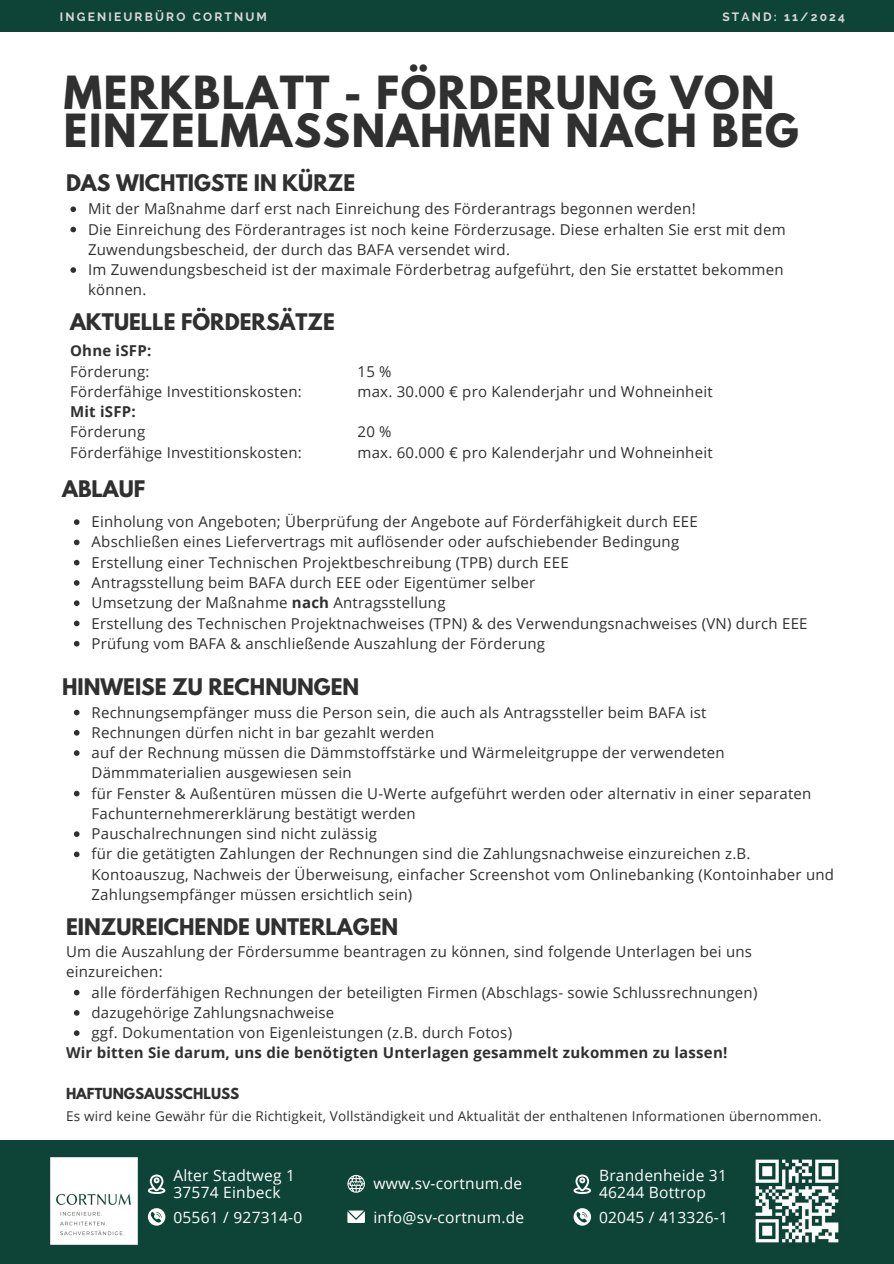
<style>
.page{position:relative;width:894px;height:1264px;background:#fff}
.page>*{position:absolute;margin:0;border:0;box-sizing:border-box;transform-origin:0 0}
.t1{font:700 40.5px/38.2px "League Spartan";letter-spacing:.04em;color:#303030}
.t2{font:700 20.25px "League Spartan";color:#303030}
.t3{font:15.6px/16.8px "Open Sans";letter-spacing:.015em;color:#fff}
.t4{font:15px/20.2px "Open Sans";letter-spacing:.015em;color:#303030}
.t5{font:700 15px "Open Sans";letter-spacing:.015em;color:#303030}
.t6{font:13.5px "Open Sans";letter-spacing:.015em;color:#303030}
.t7{font:700 13.5px "League Spartan";color:#303030}
.t8{font:700 12px "Raleway";letter-spacing:.18em;color:#d9d9d9}
.s1{font-weight:700}
</style>
<div class="page">
<div style="left:0;top:1140px;width:893px;height:123px;background:#0e4437"></div>
<div style="left:0;top:0;width:893px;height:32px;background:#0e4437"></div>
<svg style="left:70px;top:206px;width:6px;height:6px"></svg>
<svg style="left:70px;top:227px;width:6px;height:5px"></svg>
<svg style="left:70px;top:267px;width:6px;height:6px"></svg>
<svg style="left:74px;top:709px;width:5px;height:6px"></svg>
<svg style="left:74px;top:730px;width:5px;height:5px"></svg>
<svg style="left:74px;top:750px;width:5px;height:6px"></svg>
<svg style="left:74px;top:790px;width:5px;height:6px"></svg>
<svg style="left:74px;top:831px;width:5px;height:6px"></svg>
<svg style="left:74px;top:851px;width:5px;height:6px"></svg>
<svg style="left:74px;top:989px;width:5px;height:6px"></svg>
<svg style="left:74px;top:1010px;width:5px;height:5px"></svg>
<svg style="left:74px;top:1030px;width:5px;height:5px"></svg>
<svg style="left:74px;top:519px;width:5px;height:6px"></svg>
<svg style="left:74px;top:539px;width:5px;height:6px"></svg>
<svg style="left:74px;top:560px;width:5px;height:5px"></svg>
<svg style="left:74px;top:580px;width:5px;height:5px"></svg>
<svg style="left:74px;top:600px;width:5px;height:6px"></svg>
<svg style="left:74px;top:620px;width:5px;height:6px"></svg>
<svg style="left:74px;top:641px;width:5px;height:5px"></svg>
<img style="left:51px;top:1157px;width:86px;height:87px">
<img style="left:755px;top:1159px;width:84px;height:84px">
<svg style="left:148px;top:1208px;width:17px;height:17px"></svg>
<svg style="left:347px;top:1210px;width:18px;height:12px"></svg>
<svg style="left:148px;top:1174px;width:17px;height:19px"></svg>
<svg style="left:347px;top:1174px;width:18px;height:18px"></svg>
<svg style="left:573px;top:1174px;width:18px;height:19px"></svg>
<svg style="left:573px;top:1208px;width:18px;height:17px"></svg>
<p class="t8" style="left:60px;top:10px;width:208px">INGENIEURBÜRO CORTNUM</p>
<p class="t8" style="left:722px;top:10px;width:124px">STAND: 11/2024</p>
<h1 class="t1" style="left:64px;top:78px;width:736px">MERKBLATT - FÖRDERUNG VON<br>EINZELMASSNAHMEN NACH BEG</h1>
<p class="t2" style="left:66px;top:173px;width:290px">DAS WICHTIGSTE IN KÜRZE</p>
<p class="t4" style="left:88px;top:198px;width:609px">Mit der Maßnahme darf erst nach Einreichung des Förderantrags begonnen werden!</p>
<p class="t4" style="left:88px;top:219px;width:698px">Die Einreichung des Förderantrages ist noch keine Förderzusage. Diese erhalten Sie erst mit dem<br>Zuwendungsbescheid, der durch das BAFA versendet wird.</p>
<p class="t4" style="left:88px;top:259px;width:696px">Im Zuwendungsbescheid ist der maximale Förderbetrag aufgeführt, den Sie erstattet bekommen können.</p>
<p class="t2" style="left:70px;top:312px;width:266px">AKTUELLE FÖRDERSÄTZE</p>
<p class="t5" style="left:70px;top:340px;width:83px">Ohne iSFP:</p>
<p class="t4" style="left:70px;top:361px;width:81px">Förderung:</p>
<p class="t4" style="left:70px;top:381px;width:233px">Förderfähige Investitionskosten:</p>
<p class="t5" style="left:70px;top:401px;width:67px">Mit iSFP:</p>
<h2 class="t4" style="left:70px;top:421px;width:77px">Förderung</h2>
<p class="t4" style="left:70px;top:442px;width:233px">Förderfähige Investitionskosten:</p>
<p class="t2" style="left:62px;top:478px;width:85px">ABLAUF</p>
<h2 class="t4" style="left:357px;top:361px;width:36px">15 %</h2>
<p class="t4" style="left:357px;top:381px;width:356px">max. 30.000 € pro Kalenderjahr und Wohneinheit</p>
<h2 class="t4" style="left:357px;top:421px;width:36px">20 %</h2>
<p class="t4" style="left:357px;top:442px;width:356px">max. 60.000 € pro Kalenderjahr und Wohneinheit</p>
<p class="t4" style="left:91px;top:511px;width:607px">Einholung von Angeboten; Überprüfung der Angebote auf Förderfähigkeit durch EEE</p>
<p class="t4" style="left:91px;top:531px;width:589px">Abschließen eines Liefervertrags mit auflösender oder aufschiebender Bedingung</p>
<p class="t4" style="left:91px;top:552px;width:478px">Erstellung einer Technischen Projektbeschreibung (TPB) durch EEE</p>
<p class="t4" style="left:91px;top:572px;width:445px">Antragsstellung beim BAFA durch EEE oder Eigentümer selber</p>
<p class="t4" style="left:91px;top:592px;width:355px">Umsetzung der Maßnahme <span class="s1">nach</span> Antragsstellung</p>
<p class="t4" style="left:91px;top:612px;width:717px">Erstellung des Technischen Projektnachweises (TPN) &amp; des Verwendungsnachweises (VN) durch EEE</p>
<p class="t4" style="left:91px;top:633px;width:455px">Prüfung vom BAFA &amp; anschließende Auszahlung der Förderung</p>
<p class="t2" style="left:62px;top:676px;width:298px">HINWEISE ZU RECHNUNGEN</p>
<p class="t4" style="left:91px;top:701px;width:616px">Rechnungsempfänger muss die Person sein, die auch als Antragssteller beim BAFA ist</p>
<p class="t4" style="left:91px;top:722px;width:344px">Rechnungen dürfen nicht in bar gezahlt werden</p>
<p class="t4" style="left:91px;top:742px;width:634px">auf der Rechnung müssen die Dämmstoffstärke und Wärmeleitgruppe der verwendeten<br>Dämmmaterialien ausgewiesen sein</p>
<p class="t4" style="left:91px;top:782px;width:721px">für Fenster &amp; Außentüren müssen die U-Werte aufgeführt werden oder alternativ in einer separaten<br>Fachunternehmererklärung bestätigt werden</p>
<p class="t4" style="left:91px;top:823px;width:287px">Pauschalrechnungen sind nicht zulässig</p>
<p class="t4" style="left:91px;top:843px;width:743px">für die getätigten Zahlungen der Rechnungen sind die Zahlungsnachweise einzureichen z.B.<br>Kontoauszug, Nachweis der Überweisung, einfacher Screenshot vom Onlinebanking (Kontoinhaber und<br>Zahlungsempfänger müssen ersichtlich sein)</p>
<p class="t2" style="left:66px;top:917px;width:333px">EINZUREICHENDE UNTERLAGEN</p>
<p class="t4" style="left:66px;top:941px;width:687px">Um die Auszahlung der Fördersumme beantragen zu können, sind folgende Unterlagen bei uns</p>
<p class="t4" style="left:66px;top:961px;width:98px">einzureichen:</p>
<p class="t4" style="left:91px;top:981px;width:667px">alle förderfähigen Rechnungen der beteiligten Firmen (Abschlags- sowie Schlussrechnungen)</p>
<p class="t4" style="left:91px;top:1002px;width:244px">dazugehörige Zahlungsnachweise</p>
<p class="t4" style="left:91px;top:1022px;width:422px">ggf. Dokumentation von Eigenleistungen (z.B. durch Fotos)</p>
<p class="t5" style="left:66px;top:1042px;width:662px">Wir bitten Sie darum, uns die benötigten Unterlagen gesammelt zukommen zu lassen!</p>
<p class="t7" style="left:66px;top:1086px;width:175px">HAFTUNGSAUSSCHLUSS</p>
<p class="t6" style="left:66px;top:1106px;width:757px">Es wird keine Gewähr für die Richtigkeit, Vollständigkeit und Aktualität der enthaltenen Informationen übernommen.</p>
<p class="t3" style="left:173px;top:1166px;width:123px">Alter Stadtweg 1<br>37574 Einbeck</p>
<p class="t3" style="left:373px;top:1174px;width:150px">www.sv-cortnum.de</p>
<p class="t3" style="left:599px;top:1166px;width:129px">Brandenheide 31<br>46244 Bottrop</p>
<p class="t3" style="left:599px;top:1208px;width:130px">02045 / 413326-1</p>
<p class="t3" style="left:173px;top:1208px;width:130px">05561 / 927314-0</p>
<p class="t3" style="left:373px;top:1208px;width:152px">info@sv-cortnum.de</p>
</div>
